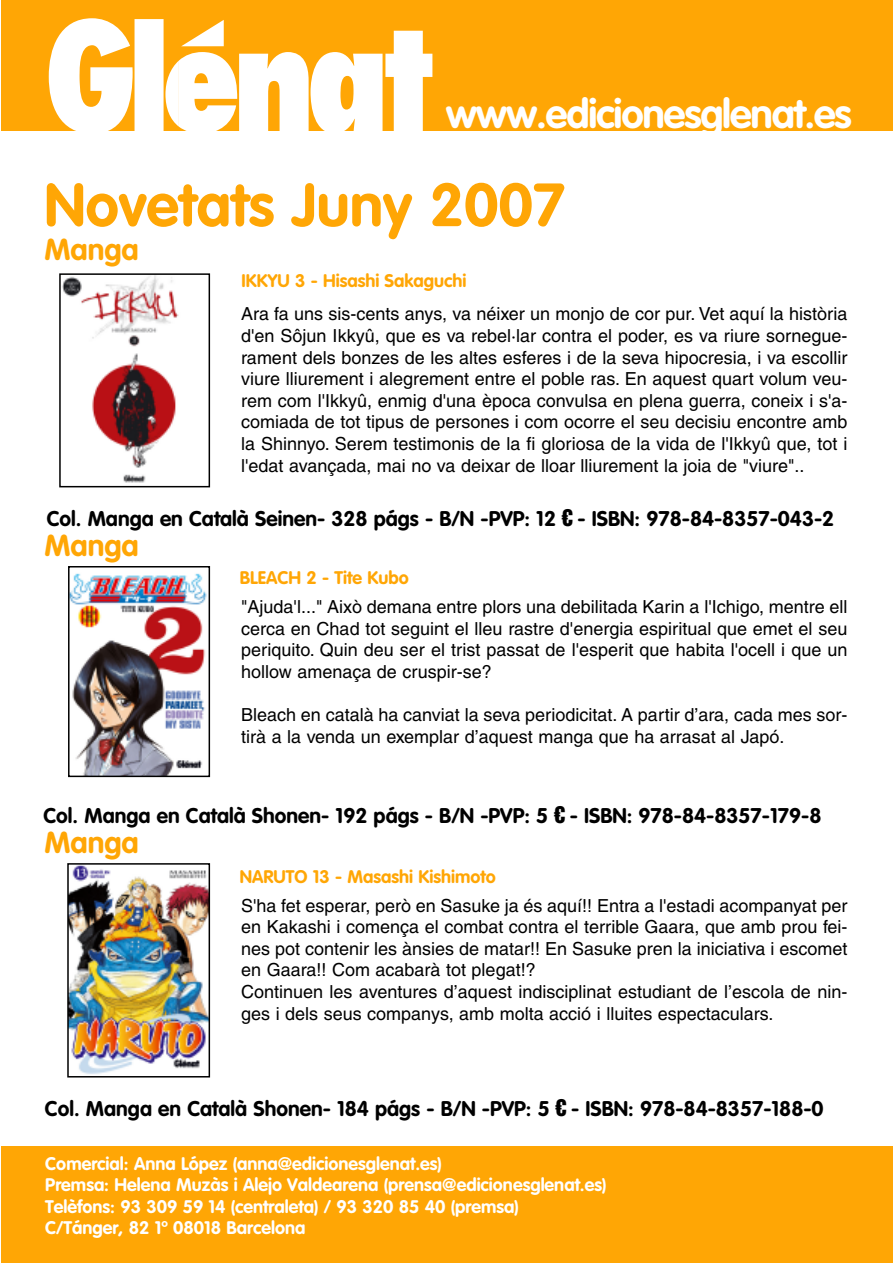
<style>
.page{position:relative;width:893px;height:1263px;background:#fff}
.page>*{position:absolute;margin:0;border:0;box-sizing:border-box;transform-origin:0 0}
.t1{font:700 60px "VAG Rounded";color:#ffa605}
.t2{font:700 40.2px "VAG Rounded";letter-spacing:-.03em;color:#fff}
.t3{font:700 30px "VAG Rounded";color:#ffa605}
.t4{font:700 21px "VAG Rounded";color:#000}
.t5{font:18px/21.6px "Helvetica";color:#000;text-align:justify}
.t6{font:700 18px/21.6px "VAG Rounded";color:#fff}
.t7{font:700 18px "VAG Rounded";color:#ffa605}
.s1{font-family:"Impact";font-weight:400}
</style>
<div class="page">
<div style="left:1px;top:0;width:892px;height:131px;background:#ffa605"></div>
<div style="left:1px;top:1146px;width:892px;height:117px;background:#ffa605"></div>
<svg style="left:49px;top:18px;width:383px;height:113px"></svg>
<img style="left:62px;top:276px;width:117px;height:207px">
<div style="left:59px;top:273px;width:151px;height:214px;border:2px solid #000"></div>
<img style="left:71px;top:573px;width:136px;height:201px">
<div style="left:68px;top:566px;width:142px;height:211px;border:2px solid #000"></div>
<img style="left:70px;top:866px;width:137px;height:208px">
<div style="left:67px;top:863px;width:143px;height:214px;border:2px solid #000"></div>
<h2 class="t2" style="left:446px;top:97px;width:407px">www.edicionesglenat.es</h2>
<h1 class="t1" style="left:44px;top:180px;width:522px">Novetats Juny 2007</h1>
<h3 class="t3" style="left:44px;top:236px;width:96px">Manga</h3>
<p class="t7" style="left:241px;top:273px;width:227px">IKKYU 3 - Hisashi Sakaguchi</p>
<p class="t5" style="left:241px;top:305px;width:608px">Ara fa uns sis-cents anys, va néixer un monjo de cor pur. Vet aquí la història d'en Sôjun Ikkyû, que es va rebel·lar contra el poder, es va riure sornegue&shy;rament dels bonzes de les altes esferes i de la seva hipocresia, i va escollir viure lliurement i alegrement entre el poble ras. En aquest quart volum veu&shy;rem com l'Ikkyû, enmig d'una època convulsa en plena guerra, coneix i s'a&shy;comiada de tot tipus de persones i com ocorre el seu decisiu encontre amb la Shinnyo. Serem testimonis de la fi gloriosa de la vida de l'Ikkyû que, tot i l'edat avançada, mai no va deixar de lloar lliurement la joia de "viure"..</p>
<p class="t4" style="left:47px;top:510px;width:789px">Col. Manga en Català Seinen- 328 págs - B/N -PVP: 12 <span class="s1">€</span> - ISBN: 978-84-8357-043-2</p>
<h3 class="t3" style="left:44px;top:533px;width:96px">Manga</h3>
<p class="t7" style="left:240px;top:570px;width:170px">BLEACH 2 - Tite Kubo</p>
<p class="t5" style="left:241px;top:597px;width:608px">"Ajuda'l..." Això demana entre plors una debilitada Karin a l'Ichigo, mentre ell cerca en Chad tot seguint el lleu rastre d'energia espiritual que emet el seu periquito. Quin deu ser el trist passat de l'esperit que habita l'ocell i que un hollow amenaça de cruspir-se?</p>
<p class="t5" style="left:241px;top:705px;width:608px">Bleach en català ha canviat la seva periodicitat. A partir d’ara, cada mes sor&shy;tirà a la venda un exemplar d’aquest manga que ha arrasat al Japó.</p>
<p class="t4" style="left:43px;top:806px;width:779px">Col. Manga en Català Shonen- 192 págs - B/N -PVP: 5 <span class="s1">€</span> - ISBN: 978-84-8357-179-8</p>
<h3 class="t3" style="left:44px;top:830px;width:96px">Manga</h3>
<p class="t7" style="left:240px;top:869px;width:257px">NARUTO 13 - Masashi Kishimoto</p>
<p class="t5" style="left:241px;top:896px;width:608px;text-align:left">S'ha fet esperar, però en Sasuke ja és aquí!! Entra a l'estadi acompanyat per en Kakashi i comença el combat contra el terrible Gaara, que amb prou fei&shy;nes pot contenir les ànsies de matar!! En Sasuke pren la iniciativa i escomet en Gaara!! Com acabarà tot plegat!?<br>Continuen les aventures d’aquest indisciplinat estudiant de l’escola de nin&shy;ges i dels seus companys, amb molta acció i lluites espectaculars.</p>
<p class="t4" style="left:45px;top:1099px;width:780px">Col. Manga en Català Shonen- 184 págs - B/N -PVP: 5 <span class="s1">€</span> - ISBN: 978-84-8357-188-0</p>
<p class="t6" style="left:45px;top:1154px;width:563px">Comercial: Anna López (anna@edicionesglenat.es)<br>Premsa: Helena Muzàs i Alejo Valdearena (prensa@edicionesglenat.es)<br>Telèfons: 93 309 59 14 (centraleta) / 93 320 85 40 (premsa)<br>C/Tánger, 82 1º 08018 Barcelona</p>
</div>
